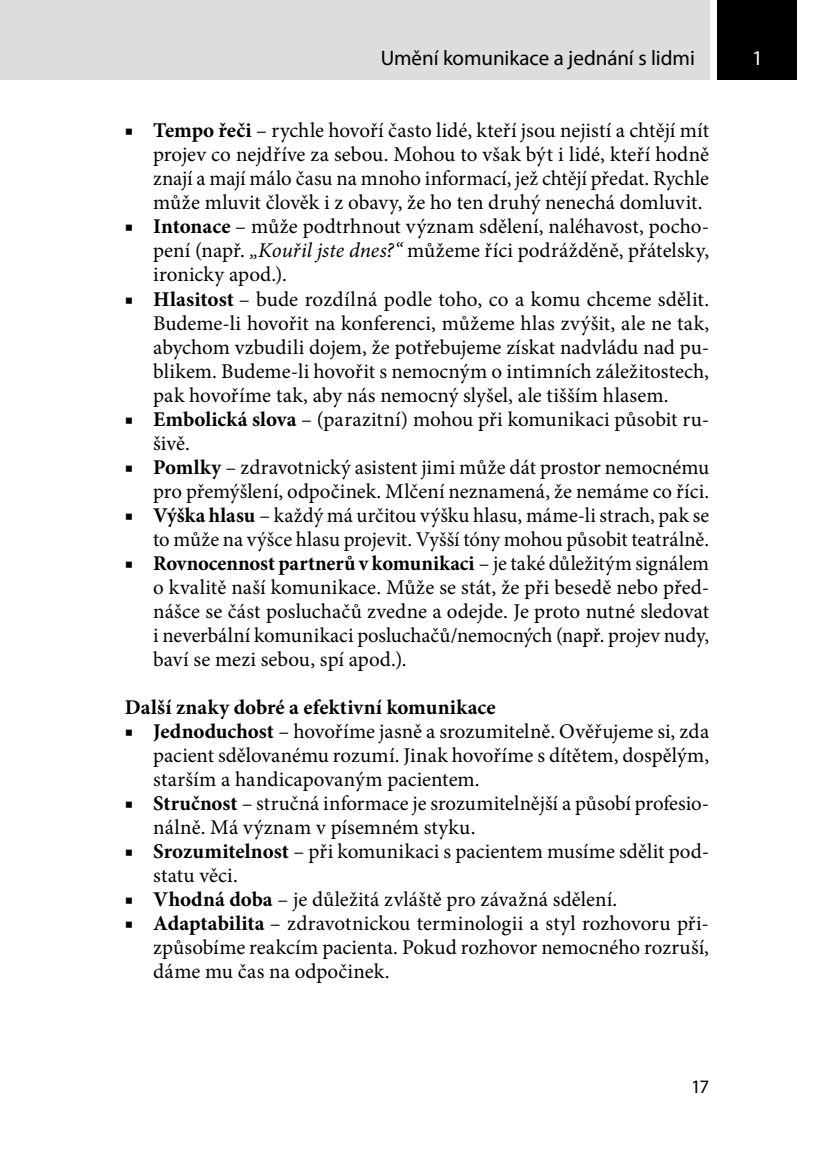
<style>
.page{position:relative;width:817px;height:1174px;background:#fff}
.page>*{position:absolute;margin:0;border:0;box-sizing:border-box;transform-origin:0 0}
.t1{font:21px/24px "Minion Pro";color:#000;text-align:justify}
.nadpisek{font:700 21px "Minion Pro";letter-spacing:.005em;color:#000}
.t2{font:21px "Myriad Pro";letter-spacing:-.005em;color:#000}
.t3{font:21px "Myriad Pro";color:#fff}
.t4{font:19px "Myriad Pro";color:#000}
.s1{font-weight:700}
.s2{font-style:italic}
</style>
<div class="page">
<div style="left:717px;top:0;width:80px;height:79px;background:#000"></div>
<div style="left:0;top:0;width:709px;height:79px;background:#dcddde"></div>
<p class="t2" style="left:380px;top:45px;width:316px">Umění komunikace a jednání s lidmi</p>
<p class="t1" style="left:153px;top:119px;width:557px;text-indent:-28px">■ <span class="s1">Tempo řeči</span> – rychle hovoří často lidé, kteří jsou nejistí a chtějí mít projev co nejdříve za sebou. Mohou to však být i lidé, kteří hodně znají a mají málo času na mnoho informací, jež chtějí předat. Rychle může mluvit člověk i z obavy, že ho ten druhý nenechá domluvit.</p>
<p class="t1" style="left:153px;top:215px;width:557px;text-indent:-28px">■ <span class="s1">Intonace</span> – může podtrhnout význam sdělení, naléhavost, pocho&shy;pení (např. <span class="s2">„Kouřil jste dnes?“</span> můžeme říci podrážděně, přátelsky, ironicky apod.).</p>
<p class="t1" style="left:153px;top:287px;width:557px;text-indent:-28px">■ <span class="s1">Hlasitost</span> – bude rozdílná podle toho, co a komu chceme sdělit.<br>Budeme-li hovořit na konferenci, můžeme hlas zvýšit, ale ne tak, abychom vzbudili dojem, že potřebujeme získat nadvládu nad pu&shy;blikem. Budeme-li hovořit s nemocným o intimních záležitostech, pak hovoříme tak, aby nás nemocný slyšel, ale tišším hlasem.</p>
<p class="t1" style="left:153px;top:407px;width:557px;text-indent:-28px">■ <span class="s1">Embolická slova</span> – (parazitní) mohou při komunikaci působit ru&shy;šivě.</p>
<p class="t1" style="left:125px;top:455px;width:585px;text-align:right">■ <span class="s1">Pomlky</span> – zdravotnický asistent jimi může dát prostor nemocnému pro přemýšlení, odpočinek. Mlčení neznamená, že nemáme co říci.</p>
<p class="t1" style="left:125px;top:503px;width:585px;text-align:right">■ <span class="s1">Výška hlasu</span> – každý má určitou výšku hlasu, máme-li strach, pak se to může na výšce hlasu projevit. Vyšší tóny mohou působit teatrálně.</p>
<p class="t1" style="left:153px;top:551px;width:557px;text-indent:-28px">■ <span class="s1">Rovnocennost partnerů v komunikaci</span> – je také důležitým signálem o kvalitě naší komunikace. Může se stát, že při besedě nebo před&shy;nášce se část posluchačů zvedne a odejde. Je proto nutné sledovat i neverbální komunikaci posluchačů/nemocných (např. projev nudy, baví se mezi sebou, spí apod.).</p>
<p class="nadpisek" style="left:125px;top:692px;width:372px">Další znaky dobré a efektivní komunikace</p>
<p class="t1" style="left:153px;top:719px;width:557px;text-indent:-28px">■ <span class="s1">Jednoduchost</span> – hovoříme jasně a srozumitelně. Ověřujeme si, zda pacient sdělovanému rozumí. Jinak hovoříme s dítětem, dospělým, starším a handicapovaným pacientem.</p>
<p class="t1" style="left:153px;top:791px;width:555px;text-indent:-28px">■ <span class="s1">Stručnost</span> – stručná informace je srozumitelnější a působí profesio&shy;nálně. Má význam v písemném styku.</p>
<p class="t1" style="left:153px;top:839px;width:557px;text-indent:-28px">■ <span class="s1">Srozumitelnost</span> – při komunikaci s pacientem musíme sdělit pod&shy;statu věci.</p>
<p class="t1" style="left:125px;top:887px;width:494px">■ <span class="s1">Vhodná doba</span> – je důležitá zvláště pro závažná sdělení.</p>
<p class="t1" style="left:153px;top:911px;width:557px;text-indent:-28px">■ <span class="s1">Adaptabilita</span> – zdravotnickou terminologii a styl rozhovoru při&shy;způsobíme reakcím pacienta. Pokud rozhovor nemocného rozruší, dáme mu čas na odpočinek.</p>
<p class="t4" style="left:691px;top:1074px;width:20px">17</p>
<p class="t3" style="left:751px;top:45px;width:12px">1</p>
</div>
